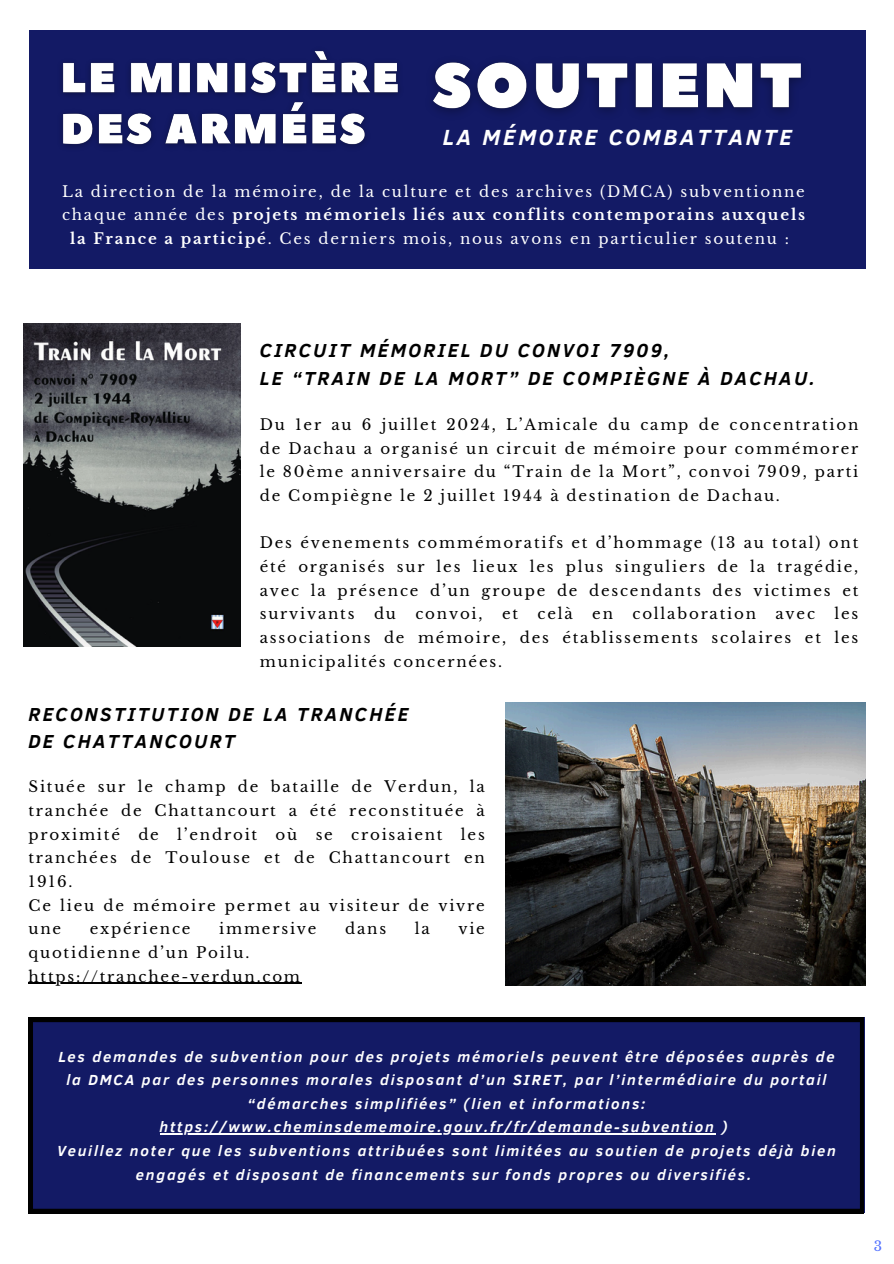
<style>
.page{position:relative;width:894px;height:1264px;background:#fff}
.page>*{position:absolute;margin:0;border:0;box-sizing:border-box;transform-origin:0 0}
.t1{font:italic 700 22.5px "Clear Sans";letter-spacing:.12em;color:#fff}
.t2{font:italic 700 19.35px/28.2px "Clear Sans";letter-spacing:.12em;color:#000}
.t3{font:15px/23.7px "Libre Baskerville";letter-spacing:.12em;color:#000;text-align:justify}
.t4{font:italic 700 15px/23.7px "Clear Sans";letter-spacing:.12em;color:#fff;text-align:center}
.t5{font:15px/23.7px "Libre Baskerville";letter-spacing:.12em;color:#fff;text-align:center}
.t6{font:13.5px "Libre Baskerville";color:#5271ff}
.s1{font-weight:700}
</style>
<div class="page">
<div style="left:28px;top:1017px;width:835px;height:196px;background:#131a65"></div>
<hr style="left:160px;top:1133px;width:555px;height:1px;background:#fff">
<div style="left:29px;top:31px;width:836px;height:238px;background:#131a65"></div>
<img style="left:24px;top:323px;width:217px;height:323px">
<img style="left:505px;top:702px;width:360px;height:283px">
<hr style="left:28px;top:982px;width:274px;height:1px;background:#000">
<img style="left:61px;top:51px;width:338px;height:96px">
<img style="left:433px;top:62px;width:370px;height:51px">
<h5 class="t1" style="left:443px;top:120px;width:350px">LA MÉMOIRE COMBATTANTE</h5>
<p class="t5" style="left:62px;top:179px;width:744px">La direction de la mémoire, de la culture et des archives (DMCA) subventionne chaque année des <span class="s1">projets mémoriels liés aux conflits contemporains auxquels la France a participé</span>. Ces derniers mois, nous avons en particulier soutenu :</p>
<p class="t2" style="left:260px;top:335px;width:556px">CIRCUIT MÉMORIEL DU CONVOI 7909,<br>LE “TRAIN DE LA MORT” DE COMPIÈGNE À DACHAU.</p>
<h4 class="t3" style="left:260px;top:413px;width:600px">Du 1er au 6 juillet 2024, L’Amicale du camp de concentration de Dachau a organisé un circuit de mémoire pour commémorer le 80ème anniversaire du “Train de la Mort”, convoi 7909, parti de Compiègne le 2 juillet 1944 à destination de Dachau.</h4>
<h6 class="t3" style="left:260px;top:531px;width:600px">Des évenements commémoratifs et d’hommage (13 au total) ont été organisés sur les lieux les plus singuliers de la tragédie, avec la présence d’un groupe de descendants des victimes et survivants</h6>
<h6 class="t3" style="left:260px;top:602px;width:600px;text-indent:574px">les associations de mémoire, des établissements scolaires et les municipalités concernées.</h6>
<h6 class="t2" style="left:28px;top:699px;width:381px;line-height:27px">RECONSTITUTION DE LA TRANCHÉE<br>DE CHATTANCOURT</h6>
<h4 class="t3" style="left:28px;top:775px;width:458px;text-align:left">Située sur le champ de bataille de Verdun, la tranchée de Chattancourt a été reconstituée à proximité de l’endroit où se croisaient les tranchées de Toulouse et de Chattancourt en 1916.<br>Ce lieu de mémoire permet au visiteur de vivre une</h4>
<h6 class="t3" style="left:374px;top:602px;width:23px">du</h6>
<h6 class="t3" style="left:415px;top:602px;width:69px">convoi,</h6>
<h6 class="t3" style="left:502px;top:602px;width:18px">et</h6>
<h6 class="t3" style="left:537px;top:602px;width:37px">celà</h6>
<h6 class="t3" style="left:592px;top:602px;width:22px">en</h6>
<h6 class="t3" style="left:632px;top:602px;width:125px">collaboration</h6>
<h6 class="t3" style="left:775px;top:602px;width:41px">avec</h6>
<h4 class="t3" style="left:90px;top:917px;width:102px">expérience</h4>
<h4 class="t3" style="left:219px;top:917px;width:99px">immersive</h4>
<h4 class="t3" style="left:345px;top:917px;width:43px">dans</h4>
<h4 class="t3" style="left:414px;top:917px;width:17px">la</h4>
<h4 class="t3" style="left:458px;top:917px;width:28px">vie</h4>
<h4 class="t3" style="left:28px;top:940px;width:222px">quotidienne d’un Poilu.</h4>
<h6 class="t3" style="left:28px;top:964px;width:273px">https://tranchee-verdun.com</h6>
<h3 class="t4" style="left:58px;top:1043px;width:777px">Les demandes de subvention pour des projets mémoriels peuvent être déposées auprès de la DMCA par des personnes morales disposant d’un SIRET, par l’intermédiaire du portail “démarches simplifiées” (lien et informations:</h3>
<h6 class="t4" style="left:57px;top:1114px;width:780px">https://www.cheminsdememoire.gouv.fr/fr/demande-subvention )<br>Veuillez noter que les subventions attribuées sont limitées au soutien de projets déjà bien engagés et disposant de financements sur fonds propres ou diversifiés.</h6>
<p class="t6" style="left:873px;top:1237px;width:10px">3</p>
</div>
